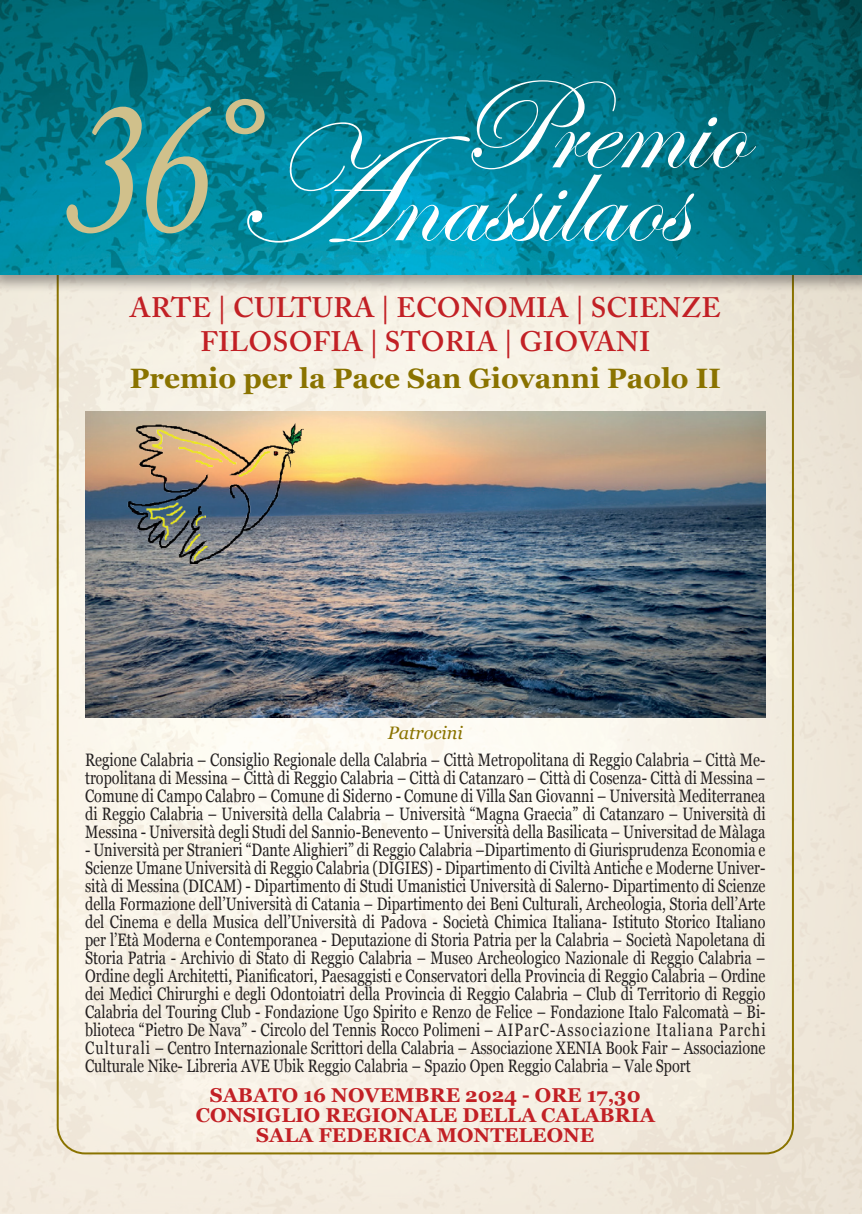
<style>
.page{position:relative;width:862px;height:1214px;background:#fff}
.page>*{position:absolute;margin:0;border:0;box-sizing:border-box;transform-origin:0 0}
.t1{font:131px "Edwardian Script ITC";color:#fff}
.t2{font:600 28px/33.6px "Adobe Caslon Pro";letter-spacing:.015em;color:#c22025;text-align:center}
.t3{font:700 28px "Georgia";color:#8a7300}
.t4{font:700 20px/20px "Georgia";color:#c22025;text-align:center}
.t5{font:18px/18px "Georgia";color:#231f20;text-align:justify;scale:.8 1}
.t6{font:italic 18px "Georgia";color:#8a7300}
.s1{font-family:"Adobe Caslon Pro";font-style:italic;font-size:192px;color:#d0c08b}
.s2{font-size:170.2px}
</style>
<div class="page">
<img style="left:0;top:294px;width:862px;height:919px">
<div style="left:0;top:0;width:862px;height:294px;background:#231f20;opacity:.4"></div>
<img style="left:0;top:0;width:862px;height:274px">
<img style="left:85px;top:411px;width:680px;height:306px">
<img style="left:125px;top:421px;width:178px;height:142px">
<h1 class="t1" style="left:65px;top:55px;width:680px"><span class="s1">36°</span><span class="s2">A</span> Premio</h1>
<h1 class="t1" style="left:387px;top:128px;width:301px">nassilaos</h1>
<h2 class="t2" style="left:130px;top:290px;width:592px">ARTE | CULTURA | ECONOMIA | SCIENZE<br>FILOSOFIA | STORIA | GIOVANI</h2>
<h2 class="t3" style="left:130px;top:357px;width:592px">Premio per la Pace San Giovanni Paolo II</h2>
<p class="t6" style="left:388px;top:719px;width:76px">Patrocini</p>
<p class="t5" style="left:85px;top:749px;width:852px">Regione Calabria – Consiglio Regionale della Calabria – Città Metropolitana di Reggio Calabria – Città Me&shy;tropolitana di Messina – Città di Reggio Calabria – Città di Catanzaro – Città di Cosenza- Città di Messina – Comune di Campo Calabro – Comune di Siderno - Comune di Villa San Giovanni – Università Mediterranea di Reggio Calabria – Università della Calabria – Università “Magna Graecia” di Catanzaro – Università di Messina - Università degli Studi del Sannio-Benevento – Università della Basilicata – Universitad de Màlaga</p>
<p class="t5" style="left:85px;top:839px;width:852px">- Università per Stranieri “Dante Alighieri” di Reggio Calabria –Dipartimento di Giurisprudenza Economia e Scienze Umane Università di Reggio Calabria (DIGIES) - Dipartimento di Civiltà Antiche e Moderne Univer&shy;sità di Messina (DICAM) - Dipartimento di Studi Umanistici Università di Salerno- Dipartimento di Scienze della Formazione dell’Università di Catania – Dipartimento dei Beni Culturali, Archeologia, Storia dell’Arte del Cinema e della Musica dell’Università di Padova - Società Chimica Italiana- Istituto Storico Italiano per l’Età Moderna e Contemporanea - Deputazione di Storia Patria per la Calabria – Società Napoletana di Storia Patria - Archivio di Stato di Reggio Calabria – Museo Archeologico Nazionale di Reggio Calabria – Ordine degli Architetti, Pianificatori, Paesaggisti e Conservatori della Provincia di Reggio Calabria – Ordine dei Medici Chirurghi e degli Odontoiatri della Provincia di Reggio Calabria – Club di Territorio di Reggio Calabria del Touring Club - Fondazione Ugo Spirito e Renzo de Felice – Fondazione Italo Falcomatà – Bi&shy;blioteca “Pietro De Nava” - Circolo del Tennis Rocco Polimeni – AIParC-Associazione Italiana Parchi Culturali – Centro Internazionale Scrittori della Calabria – Associazione XENIA Book Fair – Associazione Culturale Nike- Libreria AVE Ubik Reggio Calabria – Spazio Open Reggio Calabria – Vale Sport</p>
<p class="t4" style="left:196px;top:1084px;width:460px">SABATO 16 NOVEMBRE 2024 - ORE 17,30<br>CONSIGLIO REGIONALE DELLA CALABRIA<br>SALA FEDERICA MONTELEONE</p>
</div>
